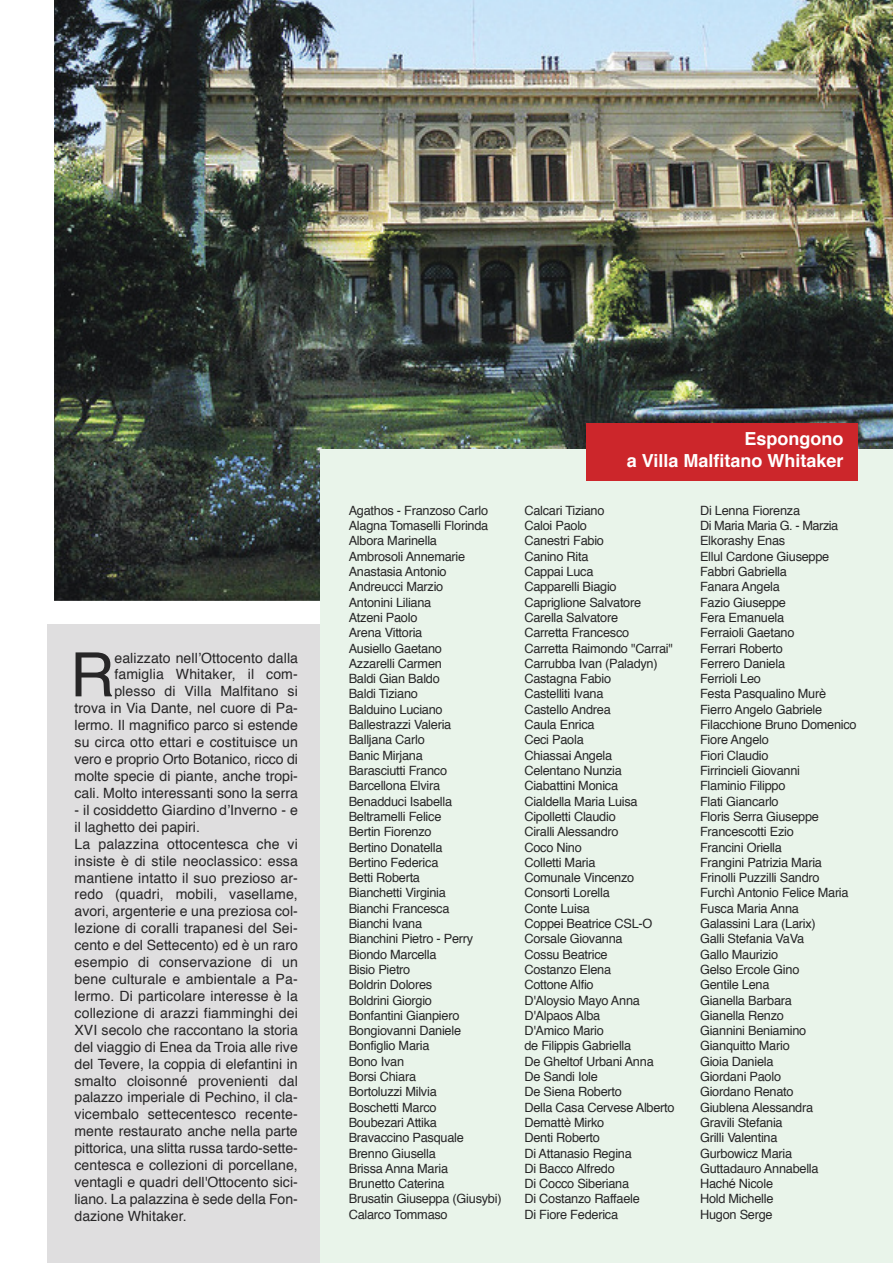
<style>
.page{position:relative;width:893px;height:1263px;background:#fff}
.page>*{position:absolute;margin:0;border:0;box-sizing:border-box;transform-origin:0 0}
.t1{font:61.2px "Helvetica";color:#272627}
.t2{font:700 18px/21.6px "Helvetica";color:#fff;text-align:right}
.t3{font:14.1px/17px "Helvetica";color:#272627;text-align:right}
.t4{font:12.75px/15.3px "Helvetica";letter-spacing:-.02em;color:#272627}
</style>
<div class="page">
<img style="left:54px;top:0;width:839px;height:601px">
<div style="left:48px;top:624px;width:303px;height:639px;background:#dfdedf"></div>
<div style="left:320px;top:449px;width:573px;height:814px;background:#e9f4ea"></div>
<div style="left:586px;top:423px;width:272px;height:57px;background:#cc262b"></div>
<p class="t3" style="left:75px;top:650px;width:225px">ealizzato nell’Ottocento dalla famiglia Whitaker, il com&shy;plesso di Villa Malfitano si<br>trova in Via Dante, nel cuore di Pa&shy;lermo. Il magnifico parco si estende su circa otto ettari e costituisce un vero e proprio Orto Botanico, ricco di molte specie di piante, anche tropi&shy;cali. Molto interessanti sono la serra</p>
<p class="t3" style="left:74px;top:802px;width:225px;text-align:left">- il cosiddetto Giardino d’Inverno - e il laghetto dei papiri.<br>La palazzina ottocentesca che vi insiste è di stile neoclassico: essa mantiene intatto il suo prezioso ar&shy;redo (quadri, mobili, vasellame, avori, argenterie e una preziosa col&shy;lezione di coralli trapanesi del Sei&shy;cento e del Settecento) ed è un raro esempio di conservazione di un bene culturale e ambientale a Pa&shy;lermo. Di particolare interesse è la collezione di arazzi fiamminghi dei XVI secolo che raccontano la storia del viaggio di Enea da Troia alle rive del Tevere, la coppia di elefantini in smalto cloisonné provenienti dal palazzo imperiale di Pechino, il cla&shy;vicembalo settecentesco recente&shy;mente restaurato anche nella parte pittorica, una slitta russa tardo-sette&shy;centesca e collezioni di porcellane, ventagli e quadri dell'Ottocento sici&shy;liano. La palazzina è sede della Fon&shy;dazione Whitaker.</p>
<h1 class="t1" style="left:70px;top:649px;width:46px">R</h1>
<h2 class="t2" style="left:627px;top:429px;width:218px">Espongono<br>a Villa Malfitano Whitaker</h2>
<p class="t4" style="left:349px;top:504px;width:154px">Agathos - Franzoso Carlo<br>Alagna Tomaselli Florinda<br>Albora Marinella<br>Ambrosoli Annemarie<br>Anastasia Antonio<br>Andreucci Marzio<br>Antonini Liliana<br>Atzeni Paolo<br>Arena Vittoria<br>Ausiello Gaetano<br>Azzarelli Carmen<br>Baldi Gian Baldo<br>Baldi Tiziano<br>Balduino Luciano<br>Ballestrazzi Valeria<br>Balljana Carlo<br>Banic Mirjana<br>Barasciutti Franco<br>Barcellona Elvira<br>Benadduci Isabella<br>Beltramelli Felice<br>Bertin Fiorenzo<br>Bertino Donatella<br>Bertino Federica<br>Betti Roberta<br>Bianchetti Virginia<br>Bianchi Francesca<br>Bianchi Ivana<br>Bianchini Pietro - Perry<br>Biondo Marcella<br>Bisio Pietro<br>Boldrin Dolores<br>Boldrini Giorgio<br>Bonfantini Gianpiero<br>Bongiovanni Daniele<br>Bonfiglio Maria<br>Bono Ivan<br>Borsi Chiara<br>Bortoluzzi Milvia<br>Boschetti Marco<br>Boubezari Attika<br>Bravaccino Pasquale<br>Brenno Giusella<br>Brissa Anna Maria<br>Brunetto Caterina<br>Brusatin Giuseppa (Giusybi)<br>Calarco Tommaso</p>
<p class="t4" style="left:524px;top:504px;width:152px">Calcari Tiziano<br>Caloi Paolo<br>Canestri Fabio<br>Canino Rita<br>Cappai Luca<br>Capparelli Biagio<br>Capriglione Salvatore<br>Carella Salvatore<br>Carretta Francesco<br>Carretta Raimondo "Carrai"<br>Carrubba Ivan (Paladyn)<br>Castagna Fabio<br>Castelliti Ivana<br>Castello Andrea<br>Caula Enrica<br>Ceci Paola<br>Chiassai Angela<br>Celentano Nunzia<br>Ciabattini Monica<br>Cialdella Maria Luisa<br>Cipolletti Claudio<br>Ciralli Alessandro<br>Coco Nino<br>Colletti Maria<br>Comunale Vincenzo<br>Consorti Lorella<br>Conte Luisa<br>Coppei Beatrice CSL-O<br>Corsale Giovanna<br>Cossu Beatrice<br>Costanzo Elena<br>Cottone Alfio<br>D'Aloysio Mayo Anna<br>D'Alpaos Alba<br>D'Amico Mario<br>de Filippis Gabriella<br>De Gheltof Urbani Anna<br>De Sandi Iole<br>De Siena Roberto<br>Della Casa Cervese Alberto<br>DemattèMirko<br>Denti Roberto<br>Di Attanasio Regina<br>Di Bacco Alfredo<br>Di Cocco Siberiana<br>Di Costanzo Raffaele<br>Di Fiore Federica</p>
<p class="t4" style="left:700px;top:504px;width:158px">Di Lenna Fiorenza<br>Di Maria Maria G. - Marzia<br>Elkorashy Enas<br>Ellul Cardone Giuseppe<br>Fabbri Gabriella<br>Fanara Angela<br>Fazio Giuseppe<br>Fera Emanuela<br>Ferraioli Gaetano<br>Ferrari Roberto<br>Ferrero Daniela<br>Ferrioli Leo<br>Festa Pasqualino Murè<br>Fierro Angelo Gabriele<br>Filacchione Bruno Domenico<br>Fiore Angelo<br>Fiori Claudio<br>Firrincieli Giovanni<br>Flaminio Filippo<br>Flati Giancarlo<br>Floris Serra Giuseppe<br>Francescotti Ezio<br>Francini Oriella<br>Frangini Patrizia Maria<br>Frinolli Puzzilli Sandro<br>Furchì Antonio Felice Maria<br>Fusca Maria Anna<br>Galassini Lara (Larix)<br>Galli Stefania VaVa<br>Gallo Maurizio<br>Gelso Ercole Gino<br>Gentile Lena<br>Gianella Barbara<br>Gianella Renzo<br>Giannini Beniamino<br>Gianquitto Mario<br>Gioia Daniela<br>Giordani Paolo<br>Giordano Renato<br>Giublena Alessandra<br>Gravili Stefania<br>Grilli Valentina<br>Gurbowicz Maria<br>Guttadauro Annabella<br>Haché Nicole<br>Hold Michelle<br>Hugon Serge</p>
</div>
